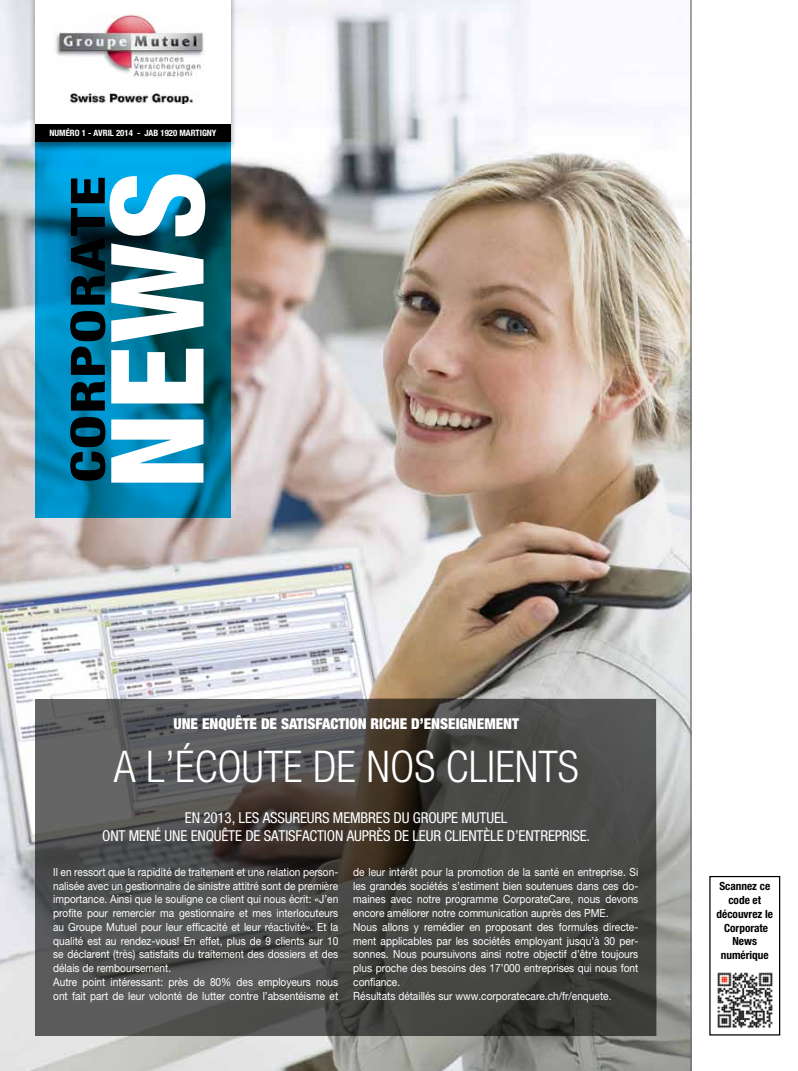
<style>
.page{position:relative;width:798px;height:1071px;background:#fff}
.page>*{position:absolute;margin:0;border:0;box-sizing:border-box;transform-origin:0 0}
.t1{font:800 condensed 129px "Helvetica Neue LT";color:#fff}
.t2{font:800 condensed 47.38px "Helvetica Neue LT";letter-spacing:.02em;color:#000;scale:1.27 1}
.t3{font:300 condensed 43.75px "Helvetica Neue LT";color:#fff}
.t4{font:condensed 15px/18px "Helvetica Neue LT";letter-spacing:-.01em;color:#fff;text-align:center}
.t5{font:900 condensed 15px "Helvetica Neue LT";color:#fff}
.t6{font:11.25px/13.8px "Helvetica Neue LT";color:#fff;scale:.9 1}
.t7{font:700 condensed 11.25px/13.8px "Helvetica Neue LT";color:#000;text-align:center}
.t8{font:700 condensed 8.75px "Helvetica Neue LT";color:#fff}
</style>
<div class="page">
<img style="left:0;top:0;width:690px;height:1070px">
<div style="left:709px;top:875px;width:71px;height:160px;border:1px solid #000"></div>
<svg style="left:35px;top:698px;width:621px;height:337px;background:#4b4a48"></svg>
<svg style="left:35px;top:152px;width:195px;height:365px;background:#00759d"></svg>
<div style="left:29px;top:0;width:208px;height:152px;background:#000;opacity:.5"></div>
<div style="left:35px;top:0;width:195px;height:142px;background:#fff"></div>
<div style="left:35px;top:124px;width:195px;height:18px;background:#000"></div>
<img style="left:55px;top:14px;width:149px;height:89px">
<hr style="left:690px;top:0;width:1px;height:1070px;background:#6d6e71">
<img style="left:717px;top:972px;width:56px;height:55px">
<p class="t8" style="left:49px;top:128px;width:168px">numéro 1 - avril 2014 - JAB 1920 MARTIGNY</p>
<h1 class="t1" style="left:78px;top:489px;width:320px;rotate:-90deg">NEWS</h1>
<h2 class="t2" style="left:59px;top:482px;width:243px;rotate:-90deg">corporate</h2>
<h3 class="t5" style="left:173px;top:714px;width:347px">UNE ENQUÊTE DE SATISFACTION RICHE D’ENSEIGNEMENT</h3>
<h3 class="t3" style="left:114px;top:740px;width:462px">A L’ÉCOUTE DE NOS CLIENTS</h3>
<h3 class="t4" style="left:102px;top:808px;width:489px">EN 2013, LES ASSUREURS MEMBRES DU GROUPE MUTUEL<br>ONT MENÉ UNE ENQUÊTE DE SATISFACTION AUPRÈS DE LEUR CLIENTÈLE D’ENTREPRISE.</h3>
<p class="t6" style="left:53px;top:864px;width:318px">Il en ressort que la rapidité de traitement et une relation person&shy;nalisée avec un gestionnaire de sinistre attitré sont de première importance. Ainsi que le souligne ce client qui nous écrit: «J’en profite pour remercier ma gestionnaire et mes interlocuteurs au Groupe Mutuel pour leur efficacité et leur réactivité». Et la qualité est au rendez-vous! En effet, plus de 9 clients sur 10 se déclarent (très) satisfaits du traitement des dossiers et des délais de remboursement.<br>Autre point intéressant: près de 80% des employeurs nous ont fait part de leur volonté de lutter contre l’absentéisme et</p>
<p class="t6" style="left:353px;top:864px;width:318px">de leur intérêt pour la promotion de la santé en entreprise. Si les grandes sociétés s’estiment bien soutenues dans ces do&shy;maines avec notre programme CorporateCare, nous devons encore améliorer notre communication auprès des PME.<br>Nous allons y remédier en proposant des formules directe&shy;ment applicables par les sociétés employant jusqu’à 30 per&shy;sonnes. Nous poursuivons ainsi notre objectif d’être toujours plus proche des besoins des 17’000 entreprises qui nous font confiance.<br>Résultats détaillés sur www.corporatecare.ch/fr/enquete.</p>
<p class="t7" style="left:716px;top:878px;width:58px">Scannez ce code et découvrez le<br>Corporate<br>News numérique</p>
</div>
